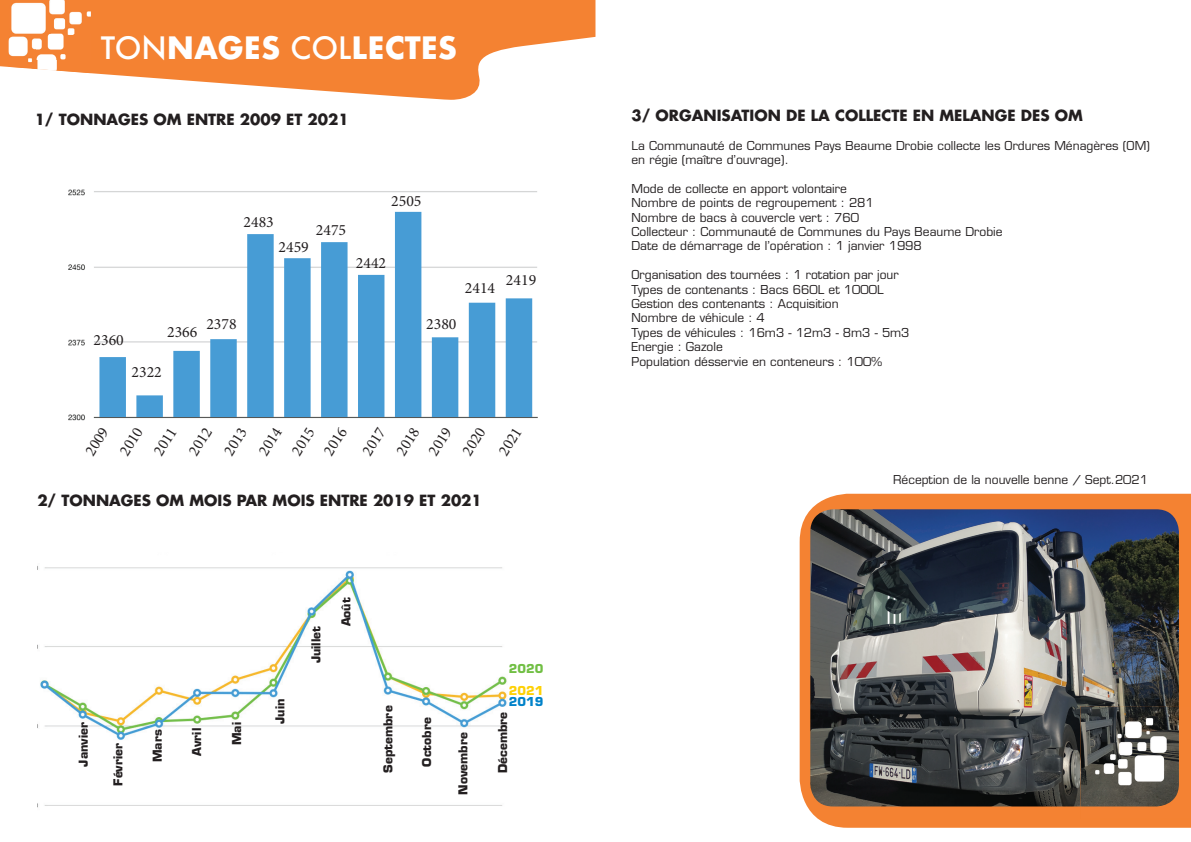
<style>
.page{position:relative;width:1191px;height:842px;background:#fff}
.page>*{position:absolute;margin:0;border:0;box-sizing:border-box;transform-origin:0 0}
.t1{font:700 30px "Futura";color:#fff}
.t2{font:15.8px/28.8px "Minion Pro";color:#231f20}
.t3{font:700 15px "Futura Std";color:#231f20}
.t4{font:12px/14.4px "Eurostile LT Std";color:#231f20}
.t5{font:700 12px "Eurostile LT Std";color:#231f20}
.t6{font:700 12px "Eurostile LT Std";color:#fed105}
.t7{font:700 12px "Eurostile LT Std";color:#0082c9}
.t8{font:700 12px "Eurostile LT Std";color:#71bf44}
.s1{font-weight:500}
</style>
<div class="page">
<img style="left:68px;top:189px;width:470px;height:232px">
<img style="left:37px;top:565px;width:470px;height:243px">
<svg style="left:0;top:0;width:595px;height:100px;fill:#f48232"></svg>
<svg style="left:799px;top:494px;width:392px;height:334px;background:#f3893f"></svg>
<img style="left:810px;top:509px;width:369px;height:297px">
<div style="left:1080px;top:706px;width:111px;height:113px;background:#f48233"></div>
<img style="left:1080px;top:706px;width:99px;height:100px">
<img style="left:9px;top:73px;width:24px;height:4px">
<img style="left:33px;top:73px;width:58px;height:4px">
<img style="left:9px;top:0;width:82px;height:73px">
<img style="left:36px;top:34px;width:55px;height:26px">
<h1 class="t1" style="left:101px;top:26px;width:358px"><span class="s1">TON</span>NAGES <span class="s1">COL</span>LECTES</h1>
<p class="t3" style="left:35px;top:110px;width:315px">1/ TONNAGES OM ENTRE 2009 ET 2021</p>
<h2 class="t2" style="left:243px;top:207px;width:32px">2483</h2>
<h2 class="t2" style="left:278px;top:232px;width:32px">2459</h2>
<h2 class="t2" style="left:316px;top:216px;width:32px">2475</h2>
<h2 class="t2" style="left:94px;top:326px;width:32px">2360</h2>
<h2 class="t2" style="left:167px;top:317px;width:32px">2366</h2>
<h2 class="t2" style="left:131px;top:358px;width:32px">2322</h2>
<h2 class="t2" style="left:206px;top:309px;width:32px">2378</h2>
<h2 class="t2" style="left:391px;top:187px;width:32px">2505</h2>
<h2 class="t2" style="left:356px;top:249px;width:32px">2442</h2>
<h2 class="t2" style="left:465px;top:274px;width:32px">2414</h2>
<h2 class="t2" style="left:426px;top:309px;width:32px">2380</h2>
<h2 class="t2" style="left:506px;top:265px;width:32px">2419</h2>
<h2 class="t2" style="left:77px;top:447px;width:32px;rotate:-58deg">2009</h2>
<h2 class="t2" style="left:111px;top:447px;width:32px;rotate:-58deg">2010</h2>
<h2 class="t2" style="left:145px;top:447px;width:32px;rotate:-58deg">2011</h2>
<h2 class="t2" style="left:180px;top:447px;width:32px;rotate:-58deg">2012</h2>
<h2 class="t2" style="left:215px;top:447px;width:32px;rotate:-58deg">2013</h2>
<h2 class="t2" style="left:250px;top:447px;width:32px;rotate:-58deg">2014</h2>
<h2 class="t2" style="left:292px;top:432px;width:32px;line-height:27.4px;text-indent:-17px;rotate:-58deg">2015<br>2016</h2>
<h2 class="t2" style="left:363px;top:431px;width:32px;text-indent:-18px;rotate:-58deg">2017<br>2018</h2>
<h2 class="t2" style="left:429px;top:431px;width:32px;text-indent:-18px;rotate:-58deg">2019<br>2020</h2>
<h2 class="t2" style="left:490px;top:447px;width:32px;rotate:-58deg">2021</h2>
<p class="t3" style="left:37px;top:490px;width:446px">2/ TONNAGES OM MOIS PAR MOIS ENTRE 2019 ET 2021</p>
<p class="t5" style="left:76px;top:766px;width:46px;rotate:-90deg">Janvier</p>
<p class="t5" style="left:110px;top:786px;width:44px;rotate:-90deg">Février</p>
<p class="t5" style="left:150px;top:762px;width:34px;rotate:-90deg">Mars</p>
<p class="t5" style="left:189px;top:756px;width:29px;rotate:-90deg">Avril</p>
<p class="t5" style="left:229px;top:745px;width:24px;rotate:-90deg">Mai</p>
<p class="t5" style="left:272px;top:724px;width:27px;rotate:-90deg">Juin</p>
<p class="t5" style="left:308px;top:663px;width:39px;rotate:-90deg">Juillet</p>
<p class="t5" style="left:339px;top:626px;width:31px;rotate:-90deg">Août</p>
<p class="t5" style="left:380px;top:773px;width:69px;rotate:-90deg">Septembre</p>
<p class="t5" style="left:419px;top:766px;width:51px;rotate:-90deg">Octobre</p>
<p class="t5" style="left:455px;top:795px;width:64px;rotate:-90deg">Novembre</p>
<p class="t8" style="left:509px;top:661px;width:36px">2020</p>
<p class="t6" style="left:509px;top:683px;width:36px">2021</p>
<p class="t7" style="left:509px;top:694px;width:36px">2019</p>
<p class="t5" style="left:495px;top:773px;width:62px;rotate:-90deg">Décembre</p>
<p class="t3" style="left:631px;top:105px;width:453px">3/ ORGANISATION DE LA COLLECTE EN MELANGE DES OM</p>
<p class="t4" style="left:631px;top:138px;width:520px">La Communauté de Communes Pays Beaume Drobie collecte les Ordures Ménagères (OM) en régie (maître d’ouvrage).</p>
<p class="t4" style="left:631px;top:181px;width:372px">Mode de collecte en apport volontaire<br>Nombre de points de regroupement : 281<br>Nombre de bacs à couvercle vert : 760<br>Collecteur : Communauté de Communes du Pays Beaume Drobie Date de démarrage de l’opération : 1 janvier 1998</p>
<p class="t4" style="left:631px;top:268px;width:279px">Organisation des tournées : 1 rotation par jour Types de contenants : Bacs 660L et 1000L Gestion des contenants : Acquisition<br>Nombre de véhicule : 4<br>Types de véhicules : 16m3 - 12m3 - 8m3 - 5m3<br>Energie : Gazole<br>Population désservie en conteneurs : 100%</p>
<p class="t4" style="left:893px;top:472px;width:256px">Réception de la nouvelle benne / Sept.2021</p>
</div>
